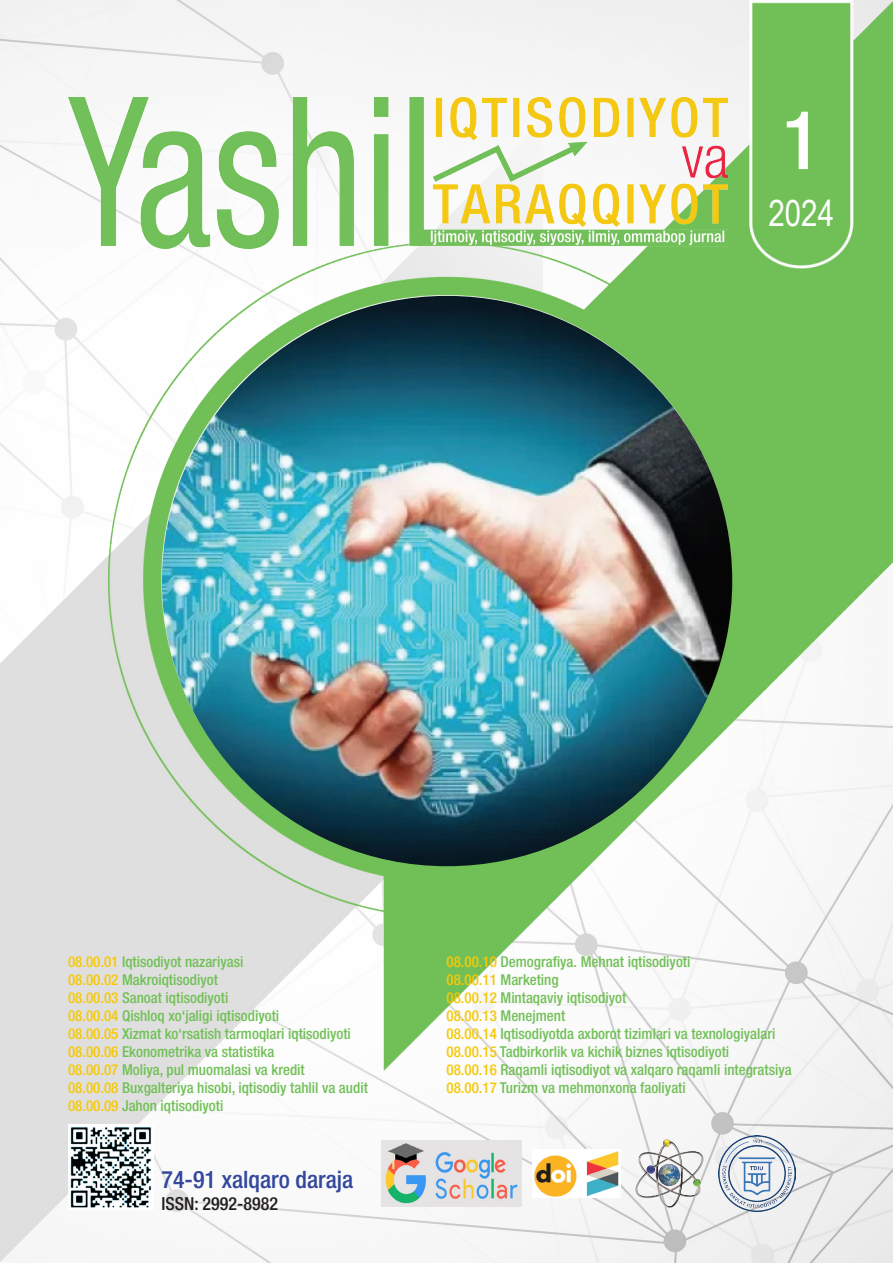
<style>
.page{position:relative;width:893px;height:1263px;background:#fff}
.page>*{position:absolute;margin:0;border:0;box-sizing:border-box;transform-origin:0 0}
.t1{font:500 condensed 81px "Helvetica Neue LT Pro";color:#fff}
.t2{font:36px "Arial Narrow";color:#fff}
.t3{font:500 condensed 24px "Helvetica Neue LT Pro";color:#32479d}
.t4{font:500 condensed 18px "Helvetica Neue LT Pro";color:#231f20}
.t5{font:500 condensed 15px "Helvetica Neue LT Pro";color:#71c057}
.s1{color:#f5c908}
</style>
<div class="page">
<img style="left:0;top:0;width:893px;height:1263px">
<img style="left:68px;top:1125px;width:85px;height:85px">
<img style="left:68px;top:98px;width:659px;height:150px">
<img style="left:631px;top:1138px;width:77px;height:71px">
<img style="left:719px;top:1135px;width:76px;height:77px">
<img style="left:533px;top:1150px;width:87px;height:48px">
<img style="left:381px;top:1140px;width:141px;height:67px">
<img style="left:162px;top:296px;width:570px;height:570px;border-radius:285px">
<p class="t1" style="left:782px;top:92px;width:40px">1</p>
<p class="t2" style="left:768px;top:187px;width:67px">2024</p>
<p class="t5" style="left:68px;top:953px;width:177px"><span class="s1">08.00.01</span> Iqtisodiyot nazariyasi</p>
<p class="t5" style="left:68px;top:971px;width:151px"><span class="s1">08.00.02</span> Makroiqtisodiyot</p>
<p class="t5" style="left:68px;top:989px;width:162px"><span class="s1">08.00.03</span> Sanoat iqtisodiyoti</p>
<p class="t5" style="left:68px;top:1007px;width:213px"><span class="s1">08.00.04</span> Qishloq xo‘jaligi iqtisodiyoti</p>
<p class="t5" style="left:68px;top:1025px;width:284px"><span class="s1">08.00.05</span> Xizmat ko‘rsatish tarmoqlari iqtisodiyoti</p>
<p class="t5" style="left:68px;top:1043px;width:208px"><span class="s1">08.00.06</span> Ekonometrika va statistika</p>
<p class="t5" style="left:68px;top:1061px;width:238px"><span class="s1">08.00.07</span> Moliya, pul muomalasi va kredit</p>
<p class="t5" style="left:68px;top:1079px;width:301px"><span class="s1">08.00.08</span> Buxgalteriya hisobi, iqtisodiy tahlil va audit</p>
<p class="t5" style="left:68px;top:1097px;width:157px"><span class="s1">08.00.09</span> Jahon iqtisodiyoti</p>
<p class="t3" style="left:162px;top:1165px;width:193px">74-91 xalqaro daraja</p>
<p class="t4" style="left:162px;top:1192px;width:118px">ISSN: 2992-8982</p>
<p class="t5" style="left:446px;top:953px;width:245px"><span class="s1">08.00.10</span> Demografiya. Mehnat iqtisodiyoti</p>
<p class="t5" style="left:446px;top:971px;width:114px"><span class="s1">08.00.11</span> Marketing</p>
<p class="t5" style="left:446px;top:989px;width:181px"><span class="s1">08.00.12</span> Mintaqaviy iqtisodiyot</p>
<p class="t5" style="left:446px;top:1007px;width:120px"><span class="s1">08.00.13</span> Menejment</p>
<p class="t5" style="left:446px;top:1025px;width:330px"><span class="s1">08.00.14</span> Iqtisodiyotda axborot tizimlari va texnologiyalari</p>
<p class="t5" style="left:446px;top:1043px;width:284px"><span class="s1">08.00.15</span> Tadbirkorlik va kichik biznes iqtisodiyoti</p>
<p class="t5" style="left:446px;top:1061px;width:347px"><span class="s1">08.00.16</span> Raqamli iqtisodiyot va xalqaro raqamli integratsiya</p>
<p class="t5" style="left:446px;top:1079px;width:241px"><span class="s1">08.00.17</span> Turizm va mehmonxona faoliyati</p>
</div>
